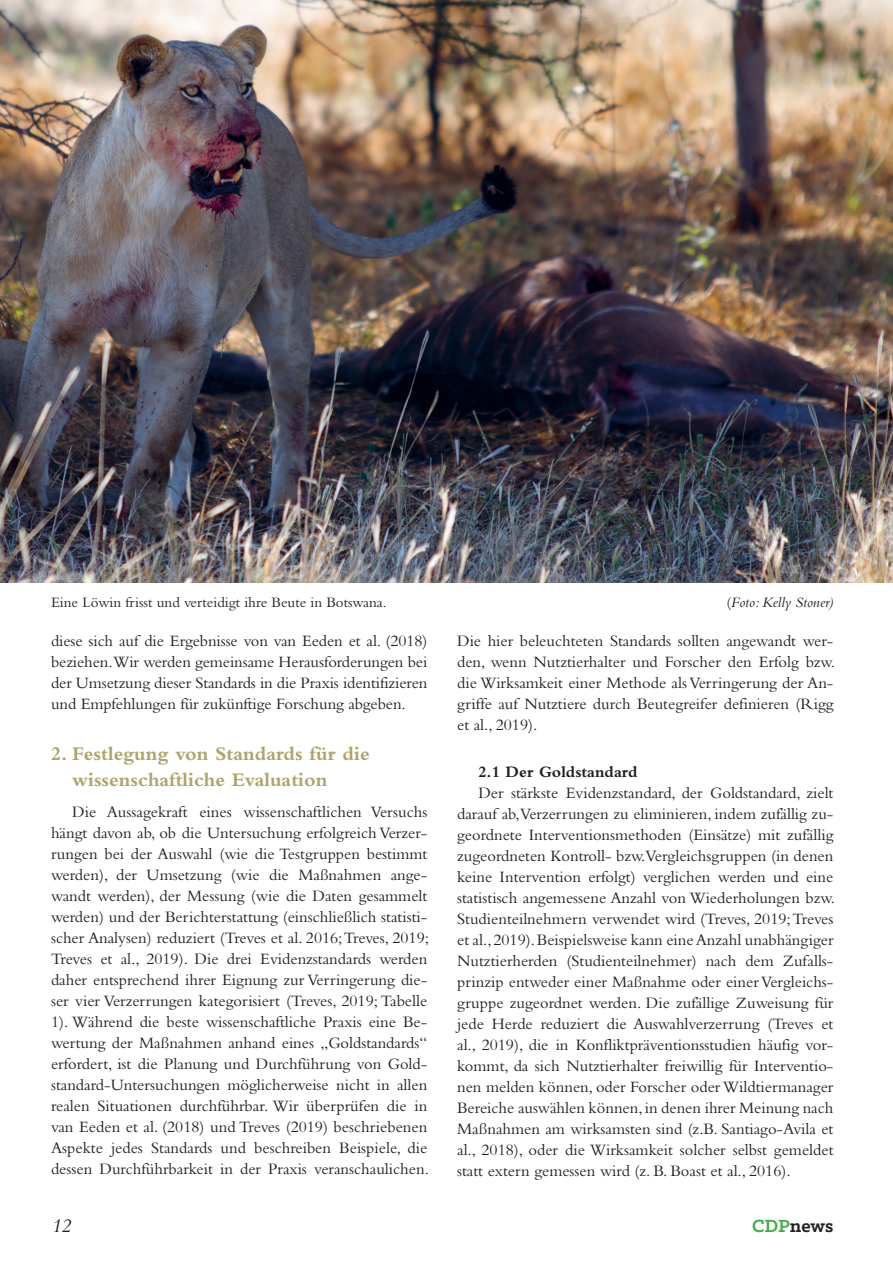
<style>
.page{position:relative;width:893px;height:1263px;background:#fff}
.page>*{position:absolute;margin:0;border:0;box-sizing:border-box;transform-origin:0 0}
.t1{font:700 20.25px/25.5px "Bembo";color:#aea468}
.t2{font:700 19.95px "Klinic Slab";letter-spacing:-.005em;color:#231f20}
.t3{font:italic 19.95px "Bembo";color:#231f20}
.t4{font:16.5px/21px "Bembo";color:#231f20;text-align:justify}
.t5{font:700 16.5px "Bembo";color:#231f20}
.t6{font:15px "Bembo";color:#231f20}
.t7{font:italic 15px "Bembo";color:#231f20}
.s1{font-style:normal}
.s2{color:#40ae49}
</style>
<div class="page">
<img style="left:0;top:0;width:893px;height:583px">
<p class="t6" style="left:51px;top:593px;width:337px">Eine Löwin frisst und verteidigt ihre Beute in Botswana.</p>
<p class="t7" style="left:726px;top:593px;width:109px"><span class="s1">(</span>Foto: Kelly Stoner)</p>
<p class="t4" style="left:51px;top:630px;width:378px">diese sich auf die Ergebnisse von van Eeden et al. (2018) beziehen.Wir werden gemeinsame Herausforderungen bei der Umsetzung dieser Standards in die Praxis identifizieren und Empfehlungen für zukünftige Forschung abgeben.</p>
<p class="t1" style="left:72px;top:741px;width:299px;text-indent:-21px">2. Festlegung von Standards für die wissenschaftliche Evaluation</p>
<p class="t4" style="left:51px;top:801px;width:379px;text-indent:21px">Die Aussagekraft eines wissenschaftlichen Versuchs hängt davon ab, ob die Untersuchung erfolgreich Verzer&shy;rungen bei der Auswahl (wie die Testgruppen bestimmt werden), der Umsetzung (wie die Maßnahmen ange&shy;wandt werden), der Messung (wie die Daten gesammelt werden) und der Berichterstattung (einschließlich statisti&shy;scher Analysen) reduziert (Treves et al. 2016; Treves, 2019; Treves et al., 2019). Die drei Evidenzstandards werden daher entsprechend ihrer Eignung zur Verringerung die&shy;ser vier Verzerrungen kategorisiert (Treves, 2019; Tabelle 1). Während die beste wissenschaftliche Praxis eine Be&shy;wertung der Maßnahmen anhand eines „Goldstandards“ erfordert, ist die Planung und Durchführung von Gold&shy;standard-Untersuchungen möglicherweise nicht in allen realen Situationen durchführbar. Wir überprüfen die in van Eeden et al. (2018) und Treves (2019) beschriebenen Aspekte jedes Standards und beschreiben Beispiele, die dessen Durchführbarkeit in der Praxis veranschaulichen.</p>
<p class="t4" style="left:457px;top:630px;width:379px">Die hier beleuchteten Standards sollten angewandt wer&shy;den, wenn Nutztierhalter und Forscher den Erfolg bzw. die Wirksamkeit einer Methode als Verringerung der An&shy;griffe auf Nutztiere durch Beutegreifer definieren (Rigg et al., 2019).</p>
<p class="t5" style="left:478px;top:762px;width:161px">2.1 Der Goldstandard</p>
<p class="t4" style="left:457px;top:782px;width:379px;text-indent:21px">Der stärkste Evidenzstandard, der Goldstandard, zielt darauf ab,Verzerrungen zu eliminieren, indem zufällig zu&shy;geordnete Interventionsmethoden (Einsätze) mit zufällig zugeordneten Kontroll- bzw.Vergleichsgruppen (in denen keine Intervention erfolgt) verglichen werden und eine statistisch angemessene Anzahl von Wiederholungen bzw.<br>Studienteilnehmern verwendet wird (Treves, 2019; Treves et al., 2019). Beispielsweise kann eine Anzahl unabhängiger Nutztierherden (Studienteilnehmer) nach dem Zufalls&shy;prinzip entweder einer Maßnahme oder einer Vergleichs&shy;gruppe zugeordnet werden. Die zufällige Zuweisung für jede Herde reduziert die Auswahlverzerrung (Treves et al., 2019), die in Konfliktpräventionsstudien häufig vor&shy;kommt, da sich Nutztierhalter freiwillig für Interventio&shy;nen melden können, oder Forscher oder Wildtiermanager Bereiche auswählen können, in denen ihrer Meinung nach Maßnahmen am wirksamsten sind (z.B. Santiago-Avila et al., 2018), oder die Wirksamkeit solcher selbst gemeldet statt extern gemessen wird (z. B. Boast et al., 2016).</p>
<p class="t3" style="left:51px;top:1213px;width:22px">12</p>
<p class="t2" style="left:752px;top:1212px;width:83px"><span class="s2">CDP</span>news</p>
</div>
